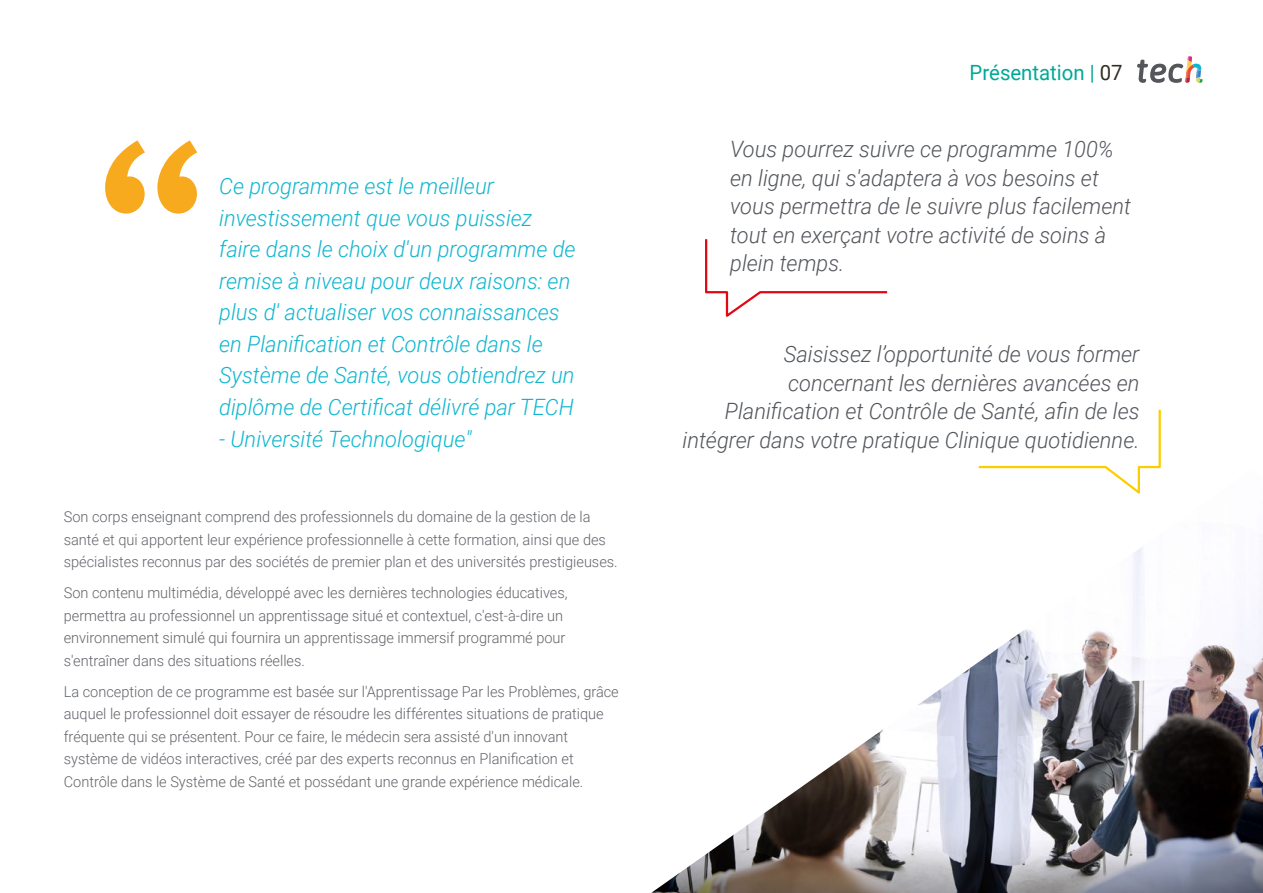
<style>
.page{position:relative;width:1263px;height:893px;background:#fff}
.page>*{position:absolute;margin:0;border:0;box-sizing:border-box;transform-origin:0 0}
.t1{font:italic 300 22.5px/28.5px "Roboto";color:#52555b;text-align:right}
.t2{font:italic 300 22.5px/31.5px "Roboto";color:#0fb6cf}
.t3{font:21px "Roboto";color:#00a996}
.t4{font:300 15px/22.5px "Roboto";color:#61646a}
.s1{color:#312e20}
</style>
<div class="page">
<svg style="left:105px;top:140px;width:92px;height:74px"></svg>
<svg style="left:1158px;top:409px;width:3px;height:52px"></svg>
<img style="left:651px;top:461px;width:612px;height:432px">
<svg style="left:1137px;top:56px;width:65px;height:27px"></svg>
<svg style="left:705px;top:239px;width:183px;height:78px"></svg>
<p class="t2" style="left:219px;top:170px;width:358px">Ce programme est le meilleur investissement que vous puissiez faire dans le choix d'un programme de remise à niveau pour deux raisons: en plus d' actualiser vos connaissances en Planification et Contrôle dans le Système de Santé, vous obtiendrez un diplôme de Certificat délivré par TECH</p>
<h1 class="t2" style="left:219px;top:422px;width:254px">- Université Technologique"</h1>
<p class="t4" style="left:64px;top:505px;width:555px">Son corps enseignant comprend des professionnels du domaine de la gestion de la santé et qui apportent leur expérience professionnelle à cette formation, ainsi que des spécialistes reconnus par des sociétés de premier plan et des universités prestigieuses.</p>
<p class="t4" style="left:64px;top:581px;width:505px">Son contenu multimédia, développé avec les dernières technologies éducatives, permettra au professionnel un apprentissage situé et contextuel, c'est-à-dire un environnement simulé qui fournira un apprentissage immersif programmé pour s'entraîner dans des situations réelles.</p>
<p class="t4" style="left:64px;top:679px;width:556px">La conception de ce programme est basée sur l'Apprentissage Par les Problèmes, grâce auquel le professionnel doit essayer de résoudre les différentes situations de pratique fréquente qui se présentent. Pour ce faire, le médecin sera assisté d'un innovant système de vidéos interactives, créé par des experts reconnus en Planification et Contrôle dans le Système de Santé et possédant une grande expérience médicale.</p>
<h2 class="t3" style="left:970px;top:57px;width:155px">Présentation | <span class="s1">07</span></h2>
<h1 class="t1" style="left:730px;top:134px;width:402px;text-align:left">Vous pourrez suivre ce programme 100% en ligne, qui s'adaptera à vos besoins et vous permettra de le suivre plus facilement tout en exerçant votre activité de soins à plein temps.</h1>
<h1 class="t1" style="left:682px;top:339px;width:459px">Saisissez l’opportunité de vous former concernant les dernières avancées en Planification et Contrôle de Santé, afin de les intégrer dans votre pratique Clinique quotidienne.</h1>
</div>
